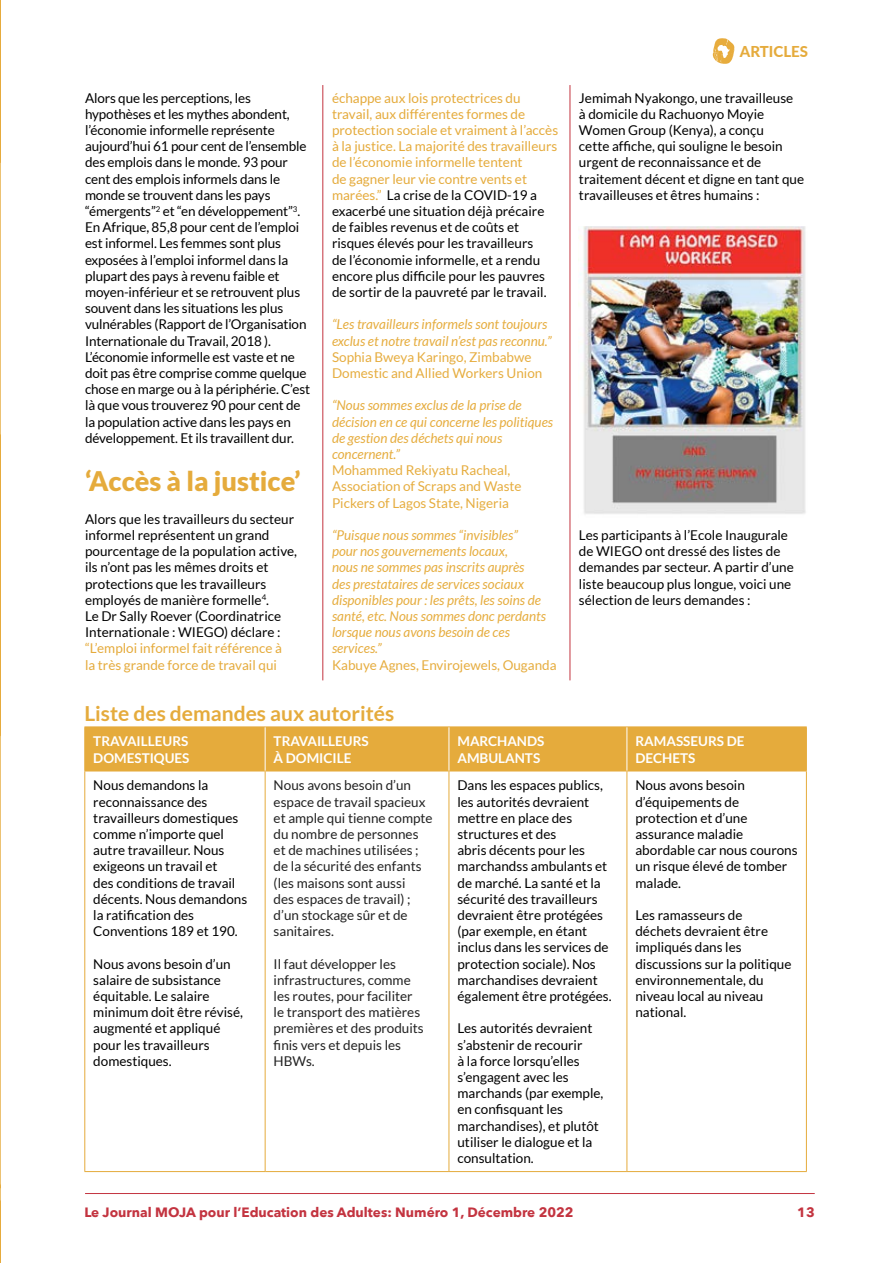
<style>
.page{position:relative;width:893px;height:1263px;background:#fff}
.page>*{position:absolute;margin:0;border:0;box-sizing:border-box;transform-origin:0 0}
.t1{font:900 27px "Lato";color:#e5ab3c}
.t2{font:700 20.7px "Lato";color:#e5ab3c}
.t3{font:800 15px "Lato";color:#e5ab3c}
.t4{font:13.5px/16.2px "Lato";color:#000}
.t5{font:italic 13.5px/16.2px "Lato";color:#e6ad3f}
.t6{font:13.5px/16.2px "Lato";color:#222}
.t7{font:13.5px/16.2px "Lato";color:#e6ad3f}
.t8{font:700 13.5px/16.2px "Lato";color:#fff}
.t9{font:700 13.5px "Avenir Next LT Pro";color:#c33440}
.t10{font:13.5px/16.2px "Lato";color:#e5ab3c}
.s1{color:#e5ab3c}
</style>
<div class="page">
<hr style="left:85px;top:1193px;width:730px;height:1px;background:#c33440">
<img style="left:579px;top:226px;width:227px;height:288px">
<div style="left:85px;top:727px;width:721px;height:44px;background:#e5ab3c"></div>
<hr style="left:84px;top:726px;width:181px;height:1px;background:#e5ab3c">
<hr style="left:84px;top:727px;width:1px;height:44px;background:#e5ab3c">
<hr style="left:265px;top:726px;width:184px;height:1px;background:#e5ab3c">
<hr style="left:449px;top:726px;width:178px;height:1px;background:#e5ab3c">
<hr style="left:627px;top:726px;width:180px;height:1px;background:#e5ab3c">
<hr style="left:806px;top:727px;width:1px;height:44px;background:#e5ab3c">
<hr style="left:84px;top:771px;width:181px;height:1px;background:#e5ab3c">
<hr style="left:265px;top:771px;width:184px;height:1px;background:#e5ab3c">
<hr style="left:449px;top:771px;width:178px;height:1px;background:#e5ab3c">
<hr style="left:627px;top:771px;width:180px;height:1px;background:#e5ab3c">
<hr style="left:265px;top:727px;width:1px;height:44px;background:#fff">
<hr style="left:449px;top:727px;width:1px;height:44px;background:#fff">
<hr style="left:627px;top:727px;width:1px;height:44px;background:#fff">
<hr style="left:84px;top:771px;width:1px;height:400px;background:#e5ab3c">
<hr style="left:265px;top:771px;width:1px;height:400px;background:#e5ab3c">
<hr style="left:449px;top:771px;width:1px;height:400px;background:#e5ab3c">
<hr style="left:627px;top:771px;width:1px;height:400px;background:#e5ab3c">
<hr style="left:806px;top:771px;width:1px;height:400px;background:#e5ab3c">
<hr style="left:84px;top:1171px;width:181px;height:1px;background:#e5ab3c">
<hr style="left:265px;top:1171px;width:184px;height:1px;background:#e5ab3c">
<hr style="left:449px;top:1171px;width:178px;height:1px;background:#e5ab3c">
<hr style="left:627px;top:1171px;width:180px;height:1px;background:#e5ab3c">
<hr style="left:323px;top:85px;width:1px;height:595px;background:#c33440">
<hr style="left:570px;top:85px;width:1px;height:595px;background:#c33440">
<hr style="left:0;top:0;width:1px;height:1263px;background:#e6ab3d">
<svg style="left:0;top:163px;width:1px;height:1038px"></svg>
<svg style="left:713px;top:38px;width:21px;height:26px"></svg>
<p class="t4" style="left:85px;top:90px;width:227px">Alors que les perceptions, les hypothèses et les mythes abondent, l’économie informelle représente aujourd’hui 61 pour cent de l’ensemble des emplois dans le monde. 93 pour cent des emplois informels dans le monde se trouvent dans les pays “émergents”<sup>2</sup> et “en développement”<sup>3</sup>.<br>En Afrique, 85,8 pour cent de l’emploi est informel. Les femmes sont plus exposées à l’emploi informel dans la plupart des pays à revenu faible et moyen-inférieur et se retrouvent plus souvent dans les situations les plus vulnérables (Rapport de l’Organisation Internationale du Travail, 2018 ).<br>L’économie informelle est vaste et ne doit pas être comprise comme quelque chose en marge ou à la périphérie. C’est là que vous trouverez 90 pour cent de la population active dans les pays en développement. Et ils travaillent dur.</p>
<h1 class="t1" style="left:85px;top:466px;width:217px">‘Accès à la justice’</h1>
<p class="t4" style="left:85px;top:511px;width:214px">Alors que les travailleurs du secteur informel représentent un grand pourcentage de la population active, ils n’ont pas les mêmes droits et protections que les travailleurs employés de manière formelle<sup>4</sup>.<br>Le Dr Sally Roever (Coordinatrice Internationale : WIEGO) déclare :</p>
<p class="t10" style="left:85px;top:640px;width:198px">“L’emploi informel fait référence à la très grande force de travail qui</p>
<p class="t4" style="left:332px;top:90px;width:228px"><span class="s1">échappe aux lois protectrices du travail, aux différentes formes de protection sociale et vraiment à l’accès à la justice. La majorité des travailleurs de l’économie informelle tentent<br>de gagner leur vie contre vents et marées.”</span> La crise de la COVID-19 a exacerbé une situation déjà précaire de faibles revenus et de coûts et risques élevés pour les travailleurs<br>de l’économie informelle, et a rendu encore plus difficile pour les pauvres de sortir de la pauvreté par le travail.</p>
<p class="t5" style="left:332px;top:317px;width:221px">“Les travailleurs informels sont toujours exclus et notre travail n’est pas reconnu.”</p>
<p class="t7" style="left:332px;top:349px;width:212px">Sophia Bweya Karingo, Zimbabwe<br>Domestic and Allied Workers Union</p>
<p class="t5" style="left:332px;top:398px;width:223px">“Nous sommes exclus de la prise de décision en ce qui concerne les politiques de gestion des déchets qui nous concernent.”</p>
<p class="t7" style="left:332px;top:462px;width:191px">Mohammed Rekiyatu Racheal,<br>Association of Scraps and Waste<br>Pickers of Lagos State, Nigeria</p>
<p class="t5" style="left:332px;top:527px;width:216px">“Puisque nous sommes “invisibles” pour nos gouvernements locaux,<br>nous ne sommes pas inscrits auprès des prestataires de services sociaux disponibles pour : les prêts, les soins de santé, etc. Nous sommes donc perdants lorsque nous avons besoin de ces services.”</p>
<p class="t7" style="left:332px;top:657px;width:226px">Kabuye Agnes, Envirojewels, Ouganda</p>
<p class="t3" style="left:740px;top:40px;width:70px">ARTICLES</p>
<p class="t4" style="left:579px;top:90px;width:227px">Jemimah Nyakongo, une travailleuse<br>à domicile du Rachuonyo Moyie Women Group (Kenya), a conçu<br>cette affiche, qui souligne le besoin urgent de reconnaissance et de traitement décent et digne en tant que travailleuses et êtres humains :</p>
<p class="t4" style="left:579px;top:527px;width:216px">Les participants à l’Ecole Inaugurale de WIEGO ont dressé des listes de demandes par secteur. A partir d’une liste beaucoup plus longue, voici une sélection de leurs demandes :</p>
<h2 class="t2" style="left:84px;top:701px;width:311px">Liste des demandes aux autorités</h2>
<p class="t8" style="left:93px;top:733px;width:98px">TRAVAILLEURS<br>DOMESTIQUES</p>
<p class="t8" style="left:274px;top:733px;width:97px">TRAVAILLEURS<br>À DOMICILE</p>
<p class="t8" style="left:457px;top:733px;width:89px">MARCHANDS<br>AMBULANTS</p>
<p class="t8" style="left:635px;top:733px;width:111px">RAMASSEURS DE<br>DECHETS</p>
<p class="t4" style="left:93px;top:777px;width:156px">Nous demandons la reconnaissance des travailleurs domestiques comme n’importe quel autre travailleur. Nous exigeons un travail et<br>des conditions de travail décents. Nous demandons la ratification des<br>Conventions 189 et 190.</p>
<p class="t4" style="left:93px;top:955px;width:151px">Nous avons besoin d’un salaire de subsistance équitable. Le salaire minimum doit être révisé, augmenté et appliqué pour les travailleurs domestiques.</p>
<p class="t6" style="left:274px;top:777px;width:161px">Nous avons besoin d’un espace de travail spacieux et ample qui tienne compte du nombre de personnes et de machines utilisées ; de la sécurité des enfants (les maisons sont aussi<br>des espaces de travail) ; d’un stockage sûr et de sanitaires.</p>
<p class="t6" style="left:274px;top:955px;width:152px">Il faut développer les infrastructures, comme les routes, pour faciliter le transport des matières premières et des produits finis vers et depuis les<br>HBWs.</p>
<p class="t4" style="left:457px;top:777px;width:156px">Dans les espaces publics, les autorités devraient mettre en place des structures et des<br>abris décents pour les marchandss ambulants et de marché. La santé et la sécurité des travailleurs devraient être protégées (par exemple, en étant inclus dans les services de protection sociale). Nos marchandises devraient également être protégées.</p>
<p class="t4" style="left:457px;top:1020px;width:148px">Les autorités devraient s’abstenir de recourir<br>à la force lorsqu’elles s’engagent avec les marchands (par exemple, en confisquant les marchandises), et plutôt utiliser le dialogue et la consultation.</p>
<p class="t4" style="left:635px;top:777px;width:164px">Nous avons besoin d’équipements de protection et d’une assurance maladie abordable car nous courons un risque élevé de tomber malade.</p>
<p class="t4" style="left:635px;top:907px;width:158px">Les ramasseurs de déchets devraient être impliqués dans les discussions sur la politique environnementale, du niveau local au niveau national.</p>
<p class="t9" style="left:84px;top:1204px;width:491px">Le Journal MOJA pour l’Education des Adultes: Numéro 1, Décembre 2022</p>
<p class="t9" style="left:797px;top:1204px;width:19px">13</p>
</div>
